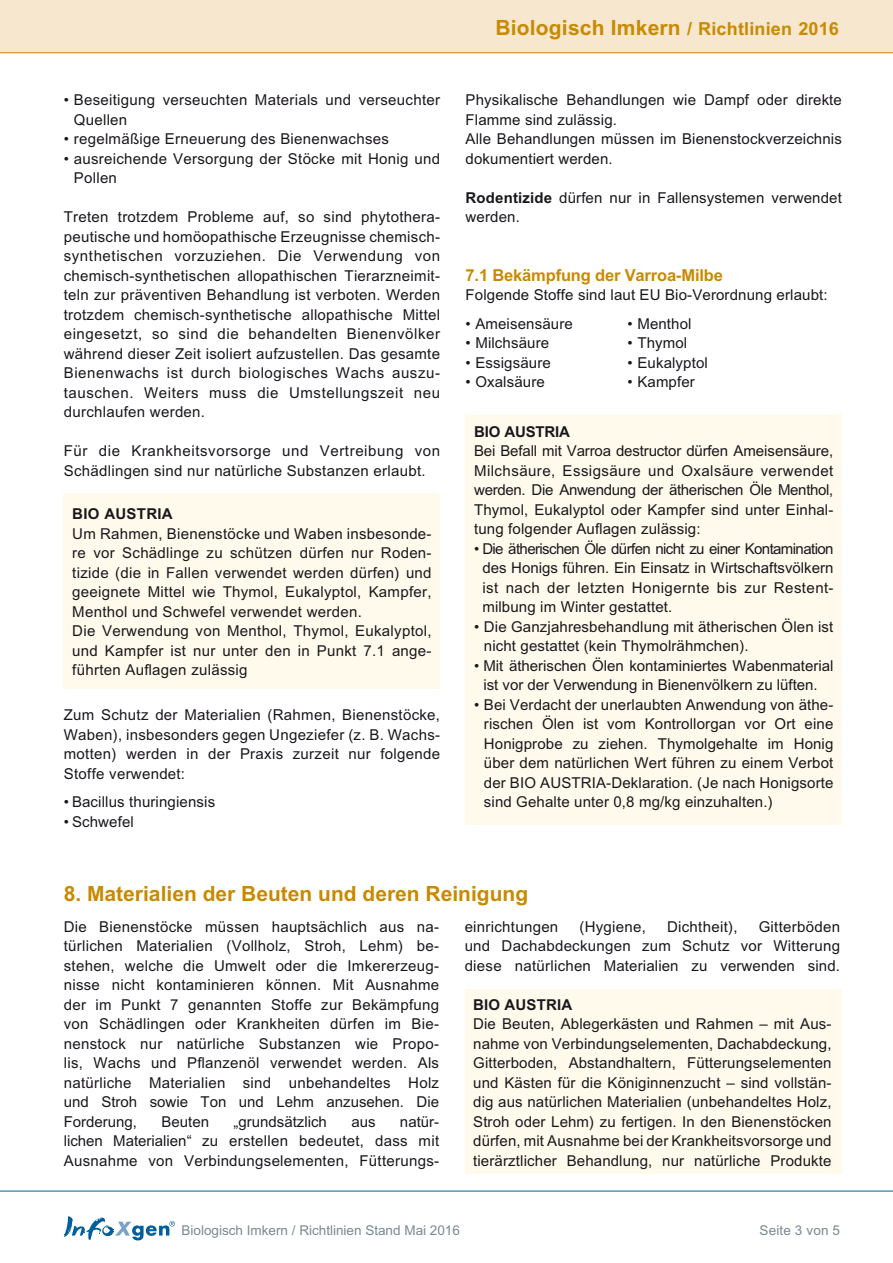
<style>
.page{position:relative;width:893px;height:1263px;background:#fff}
.page>*{position:absolute;margin:0;border:0;box-sizing:border-box;transform-origin:0 0}
.t1{font:700 21px "M Arial";color:#c88a00}
.t2{font:700 16.5px "M Arial";letter-spacing:-.01em;color:#c88a00}
.t3{font:15px/19.5px "M Arial";letter-spacing:.02em;color:#1a171c}
.t4{font:15px/19.5px "M Arial";color:#1a171c;text-align:center}
.t5{font:700 15px "M Arial";letter-spacing:.01em;color:#1a171c}
.t6{font:700 15px "M Arial";letter-spacing:-.01em;color:#1a171c}
.t7{font:13.5px "M Arial";color:#798991}
.s1{font-size:18px}
.s2{font-weight:700}
</style>
<div class="page">
<div style="left:0;top:0;width:893px;height:53px;background:#f6e7ce"></div>
<svg style="left:64px;top:1216px;width:111px;height:24px"></svg>
<hr style="left:0;top:1191px;width:893px;height:1px;background:#005f9b">
<div style="left:465px;top:989px;width:376px;height:185px;background:#fffaec"></div>
<div style="left:466px;top:415px;width:376px;height:410px;background:#fffaec"></div>
<div style="left:64px;top:493px;width:376px;height:196px;background:#fffaec"></div>
<p class="t3" style="left:74px;top:90px;width:368px;text-indent:-10px">• Beseitigung verseuchten Materials und verseuchter<br>Quellen</p>
<p class="t3" style="left:64px;top:129px;width:327px">• regelmäßige Erneuerung des Bienenwachses</p>
<p class="t3" style="left:74px;top:149px;width:368px;text-indent:-10px">• ausreichende Versorgung der Stöcke mit Honig und<br>Pollen</p>
<p class="t3" style="left:64px;top:207px;width:378px">Treten trotzdem Probleme auf, so sind phytothera-- peutische und homöopathische Erzeugnisse chemisch&shy;synthetischen vorzuziehen. Die Verwendung von chemisch-synthetischen allopathischen Tierarzneimit&shy;teln zur präventiven Behandlung ist verboten. Werden trotzdem chemisch-synthetische allopathische Mittel eingesetzt, so sind die behandelten Bienenvölker während dieser Zeit isoliert aufzustellen. Das gesamte Bienenwachs ist durch biologisches Wachs auszu&shy;tauschen. Weiters muss die Umstellungszeit neu durchlaufen werden.</p>
<p class="t3" style="left:64px;top:441px;width:378px">Für die Krankheitsvorsorge und Vertreibung von<br>Schädlingen sind nur natürliche Substanzen erlaubt.</p>
<p class="t5" style="left:72px;top:505px;width:102px">BIO AUSTRIA</p>
<p class="t3" style="left:72px;top:524px;width:361px">Um Rahmen, Bienenstöcke und Waben insbesonde&shy;re vor Schädlinge zu schützen dürfen nur Roden&shy;tizide (die in Fallen verwendet werden dürfen) und geeignete Mittel wie Thymol, Eukalyptol, Kampfer, Menthol und Schwefel verwendet werden.<br>Die Verwendung von Menthol, Thymol, Eukalyptol, und Kampfer ist nur unter den in Punkt 7.1 ange&shy;führten Auflagen zulässig</p>
<p class="t3" style="left:64px;top:705px;width:378px;text-align:justify">Zum Schutz der Materialien (Rahmen, Bienenstöcke, Waben), insbesonders gegen Ungeziefer (z. B. Wachs&shy;motten) werden in der Praxis zurzeit nur folgende Stoffe verwendet:</p>
<p class="t3" style="left:64px;top:792px;width:153px">• Bacillus thuringiensis</p>
<p class="t3" style="left:64px;top:812px;width:72px">• Schwefel</p>
<h1 class="t1" style="left:495px;top:16px;width:345px">Biologisch Imkern <span class="s1">/ Richtlinien 2016</span></h1>
<p class="t3" style="left:466px;top:90px;width:378px">Physikalische Behandlungen wie Dampf oder direkte Flamme sind zulässig.<br>Alle Behandlungen müssen im Bienenstockverzeichnis dokumentiert werden.</p>
<p class="t3" style="left:466px;top:188px;width:378px"><span class="s2">Rodentizide</span> dürfen nur in Fallensystemen verwendet werden.</p>
<p class="t2" style="left:466px;top:265px;width:259px">7.1 Bekämpfung der Varroa-Milbe</p>
<p class="t3" style="left:466px;top:285px;width:363px">Folgende Stoffe sind laut EU Bio-Verordnung erlaubt:</p>
<p class="t3" style="left:466px;top:314px;width:109px">• Ameisensäure</p>
<p class="t3" style="left:628px;top:314px;width:65px">• Menthol</p>
<p class="t3" style="left:466px;top:333px;width:85px">• Milchsäure</p>
<p class="t3" style="left:628px;top:333px;width:61px">• Thymol</p>
<p class="t3" style="left:466px;top:353px;width:87px">• Essigsäure</p>
<p class="t3" style="left:628px;top:353px;width:82px">• Eukalyptol</p>
<p class="t3" style="left:466px;top:372px;width:81px">• Oxalsäure</p>
<p class="t3" style="left:628px;top:372px;width:69px">• Kampfer</p>
<p class="t6" style="left:474px;top:423px;width:97px">BIO AUSTRIA</p>
<p class="t3" style="left:474px;top:441px;width:361px;text-align:justify">Bei Befall mit Varroa destructor dürfen Ameisensäure, Milchsäure, Essigsäure und Oxalsäure verwendet werden. Die Anwendung der ätherischen Öle Menthol, Thymol, Eukalyptol oder Kampfer sind unter Einhal&shy;tung folgender Auflagen zulässig:</p>
<p class="t3" style="left:482px;top:539px;width:353px;text-align:justify;text-indent:-8px">• Die ätherischen Öle dürfen nicht zu einer Kontamination des Honigs führen. Ein Einsatz in Wirtschaftsvölkern ist nach der letzten Honigernte bis zur Restent&shy;milbung im Winter gestattet.</p>
<p class="t3" style="left:484px;top:617px;width:351px;text-indent:-10px">• Die Ganzjahresbehandlung mit ätherischen Ölen ist nicht gestattet (kein Thymolrähmchen).</p>
<p class="t4" style="left:474px;top:656px;width:361px">• Mit ätherischen Ölen kontaminiertes Wabenmaterial ist vor der Verwendung in Bienenvölkern zu lüften.</p>
<p class="t3" style="left:484px;top:695px;width:351px;text-align:justify;text-indent:-10px">• Bei Verdacht der unerlaubten Anwendung von äthe&shy;rischen Ölen ist vom Kontrollorgan vor Ort eine Honigprobe zu ziehen. Thymolgehalte im Honig über dem natürlichen Wert führen zu einem Verbot der BIO AUSTRIA-Deklaration. (Je nach Honigsorte sind Gehalte unter 0,8 mg/kg einzuhalten.)</p>
<h1 class="t1" style="left:64px;top:881px;width:466px">8. Materialien der Beuten und deren Reinigung</h1>
<p class="t3" style="left:64px;top:916px;width:377px;text-align:justify">Die Bienenstöcke müssen hauptsächlich aus na&shy;türlichen Materialien (Vollholz, Stroh, Lehm) be&shy;stehen, welche die Umwelt oder die Imkererzeug&shy;nisse nicht kontaminieren können. Mit Ausnahme der im Punkt 7 genannten Stoffe zur Bekämpfung von Schädlingen oder Krankheiten dürfen im Bie&shy;nenstock nur natürliche Substanzen wie Propo&shy;lis, Wachs und Pflanzenöl verwendet werden. Als natürliche Materialien sind unbehandeltes Holz und Stroh sowie Ton und Lehm anzusehen. Die Forderung,</p>
<p class="t3" style="left:465px;top:916px;width:377px;text-align:justify;text-indent:294px">Gitterböden und Dachabdeckungen zum Schutz vor Witterung diese natürlichen Materialien zu verwenden sind.</p>
<p class="t5" style="left:473px;top:996px;width:100px">BIO AUSTRIA</p>
<p class="t3" style="left:473px;top:1014px;width:360px;text-align:justify">Die Beuten, Ablegerkästen und Rahmen – mit Aus&shy;nahme von Verbindungselementen, Dachabdeckung, Gitterboden, Abstandhaltern, Fütterungselementen und Kästen für die Königinnenzucht – sind vollstän&shy;dig aus natürlichen Materialien (unbehandeltes Holz, Stroh oder Lehm) zu fertigen. In den Bienenstöcken dürfen, mit Ausnahme bei der Krankheitsvorsorge und tierärztlicher Behandlung, nur natürliche Produkte</p>
<p class="t3" style="left:465px;top:916px;width:95px">einrichtungen</p>
<p class="t3" style="left:579px;top:916px;width:68px">(Hygiene,</p>
<p class="t3" style="left:667px;top:916px;width:72px">Dichtheit),</p>
<p class="t3" style="left:64px;top:1111px;width:377px;text-align:justify;text-indent:336px">natür&shy;lichen Materialien“ zu erstellen bedeutet, dass mit Ausnahme von Verbindungselementen, Fütterungs-</p>
<p class="t3" style="left:162px;top:1111px;width:49px">Beuten</p>
<p class="t4" style="left:234px;top:1111px;width:95px">„grundsätzlich</p>
<p class="t3" style="left:351px;top:1111px;width:26px">aus</p>
<p class="t7" style="left:182px;top:1223px;width:280px">Biologisch Imkern / Richtlinien Stand Mai 2016</p>
<p class="t7" style="left:760px;top:1223px;width:82px">Seite 3 von 5</p>
</div>
